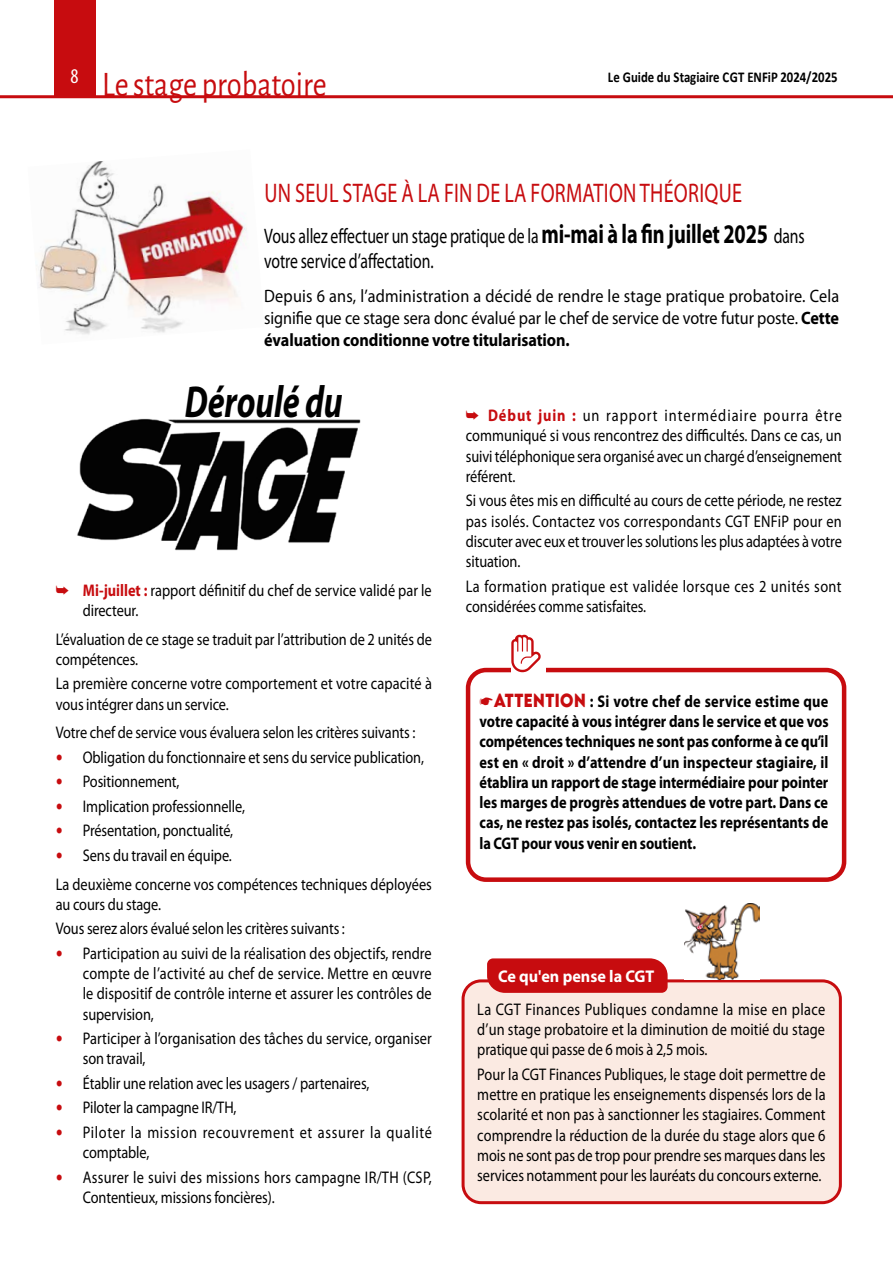
<style>
.page{position:relative;width:893px;height:1263px;background:#fff}
.page>*{position:absolute;margin:0;border:0;box-sizing:border-box;transform-origin:0 0}
.t1{font:italic 700 45px "Myriad Pro";letter-spacing:-.005em;color:#000;scale:.75 1}
.t2{font:36px "Alegreya Sans";color:#c70c0f;scale:.85 1}
.t3{font:27px "Myriad Pro";letter-spacing:.015em;color:#c70c0f;scale:.75 1}
.t4{font:21px/25.2px "Myriad Pro";letter-spacing:-.005em;color:#000;scale:.75 1}
.t5{font:condensed 21px "Myriad Pro";color:#fff}
.t6{font:18px/21.6px "Myriad Pro";letter-spacing:-.005em;color:#000;text-align:justify;scale:.9 1}
.t7{font:700 16.95px "Myriad Pro";color:#fff;scale:.95 1}
.t8{font:16.8px/20.2px "Myriad Pro";letter-spacing:-.005em;color:#000;scale:.85 1}
.t9{font:700 16.8px/20.2px "Myriad Pro";letter-spacing:-.005em;color:#000;text-align:justify;scale:.85 1}
.t10{font:16.8px/20.2px "Myriad Pro";letter-spacing:.025em;color:#000;scale:.85 1}
.t11{font:16.8px/24.5px "Myriad Pro";letter-spacing:.02em;color:#000;scale:.85 1}
.t12{font:700 15px "Calibri";color:#000;scale:.85 1}
.s1{font-weight:700;font-size:27px}
.s2{font-weight:700}
.s3{font-weight:700;color:#c70c0f}
.s4{font-family:"LEMONMILK";color:#c70c0f}
</style>
<div class="page">
<div style="left:54px;top:0;width:41px;height:94px;background:#c70c0f"></div>
<div style="left:54px;top:55px;width:41px;height:41px;background:#c70c0f"></div>
<hr style="left:0;top:95px;width:893px;height:3px;background:#c70c0f">
<img style="left:77px;top:418px;width:284px;height:133px">
<div style="left:463px;top:981px;width:377px;height:222px;background:#fbeae2;border-radius:18px"></div>
<div style="left:462px;top:979px;width:380px;height:225px;border:3px solid #c70c0f;border-radius:18px"></div>
<svg style="left:487px;top:958px;width:181px;height:35px;background:#c91518"></svg>
<img style="left:39px;top:161px;width:208px;height:174px">
<div style="left:466px;top:668px;width:380px;height:214px;border:4px solid #c70c0f;border-radius:18px"></div>
<div style="left:511px;top:635px;width:35px;height:45px;background:#fff"></div>
<svg style="left:511px;top:635px;width:30px;height:37px"></svg>
<img style="left:685px;top:903px;width:74px;height:76px">
<svg style="left:697px;top:925px;width:6px;height:4px"></svg>
<p class="t5" style="left:70px;top:63px;width:10px">8</p>
<p class="t12" style="left:608px;top:67px;width:272px">Le Guide du Stagiaire CGT ENFiP 2024/2025</p>
<h2 class="t2" style="left:102px;top:60px;width:265px">Le stage probatoire</h2>
<h3 class="t3" style="left:264px;top:176px;width:638px">UN SEUL STAGE À LA FIN DE LA FORMATION THÉORIQUE</h3>
<p class="t4" style="left:264px;top:223px;width:722px">Vous allez effectuer un stage pratique de la <span class="s1">mi-mai à la fin juillet 2025</span> dans votre service d’affectation.</p>
<p class="t6" style="left:264px;top:285px;width:640px">Depuis 6 ans, l’administration a décidé de rendre le stage pratique probatoire. Cela signifie que ce stage sera donc évalué par le chef de service de votre futur poste. <span class="s2">Cette évaluation conditionne votre titularisation.</span></p>
<h1 class="t1" style="left:185px;top:373px;width:212px">Déroulé du</h1>
<p class="t8" style="left:466px;top:405px;width:444px;text-align:justify;text-indent:22px"><span class="s3">Début juin :</span> un rapport intermédiaire pourra être communiqué si vous rencontrez des difficultés. Dans ce cas, un suivi téléphonique sera organisé avec un chargé d’enseignement référent.</p>
<p class="t8" style="left:466px;top:490px;width:444px;text-align:justify">Si vous êtes mis en difficulté au cours de cette période, ne restez pas isolés. Contactez vos correspondants CGT ENFiP pour en discuter avec eux et trouver les solutions les plus adaptées à votre situation.</p>
<p class="t10" style="left:466px;top:575px;width:444px">La formation pratique est validée lorsque ces 2 unités sont considérées comme satisfaites.</p>
<p class="t8" style="left:83px;top:579px;width:412px"><span class="s3">Mi-juillet :</span> rapport définitif du chef de service validé par le directeur.</p>
<p class="t8" style="left:56px;top:628px;width:444px">L’évaluation de ce stage se traduit par l’attribution de 2 unités de compétences.</p>
<p class="t8" style="left:56px;top:673px;width:444px">La première concerne votre comportement et votre capacité à vous intégrer dans un service.</p>
<p class="t8" style="left:83px;top:720px;width:403px;line-height:24.5px;text-indent:-27px">Votre chef de service vous évaluera selon les critères suivants :<br>Obligation du fonctionnaire et sens du service publication, Positionnement,<br>Implication professionnelle,<br>Présentation, ponctualité,<br>Sens du travail en équipe.</p>
<p class="t8" style="left:56px;top:873px;width:444px">La deuxième concerne vos compétences techniques déployées au cours du stage.</p>
<p class="t8" style="left:83px;top:916px;width:412px;line-height:24.5px;text-indent:-27px">Vous serez alors évalué selon les critères suivants :<br>Participation au suivi de la réalisation des objectifs, rendre</p>
<p class="t8" style="left:83px;top:963px;width:412px;text-align:justify">compte de l’activité au chef de service. Mettre en œuvre le dispositif de contrôle interne et assurer les contrôles de supervision,</p>
<p class="t8" style="left:83px;top:1028px;width:412px">Participer à l’organisation des tâches du service, organiser son travail,</p>
<p class="t8" style="left:83px;top:1071px;width:412px;line-height:24.5px">Établir une relation avec les usagers / partenaires,<br>Piloter la campagne IR/TH,<br>Piloter la mission recouvrement et assurer la qualité</p>
<p class="t11" style="left:83px;top:1140px;width:412px">comptable,<br>Assurer le suivi des missions hors campagne IR/TH (CSP,</p>
<p class="t8" style="left:83px;top:1187px;width:227px">Contentieux, missions foncières).</p>
<p class="t9" style="left:480px;top:690px;width:412px;text-indent:14px"><span class="s4">ATTENTION</span> : Si votre chef de service estime que votre capacité à vous intégrer dans le service et que vos compétences techniques ne sont pas conforme à ce qu’il est en « droit » d’attendre d’un inspecteur stagiaire, il établira un rapport de stage intermédiaire pour pointer les marges de progrès attendues de votre part. Dans ce cas, ne restez pas isolés, contactez les représentants de la CGT pour vous venir en soutient.</p>
<p class="t7" style="left:498px;top:965px;width:166px">Ce qu'en pense la CGT</p>
<p class="t8" style="left:477px;top:999px;width:411px;text-align:justify">La CGT Finances Publiques condamne la mise en place d’un stage probatoire et la diminution de moitié du stage pratique qui passe de 6 mois à 2,5 mois.</p>
<p class="t8" style="left:477px;top:1064px;width:411px;text-align:justify">Pour la CGT Finances Publiques, le stage doit permettre de mettre en pratique les enseignements dispensés lors de la scolarité et non pas à sanctionner les stagiaires. Comment comprendre la réduction de la durée du stage alors que 6 mois ne sont pas de trop pour prendre ses marques dans les services notamment pour les lauréats du concours externe.</p>
</div>
